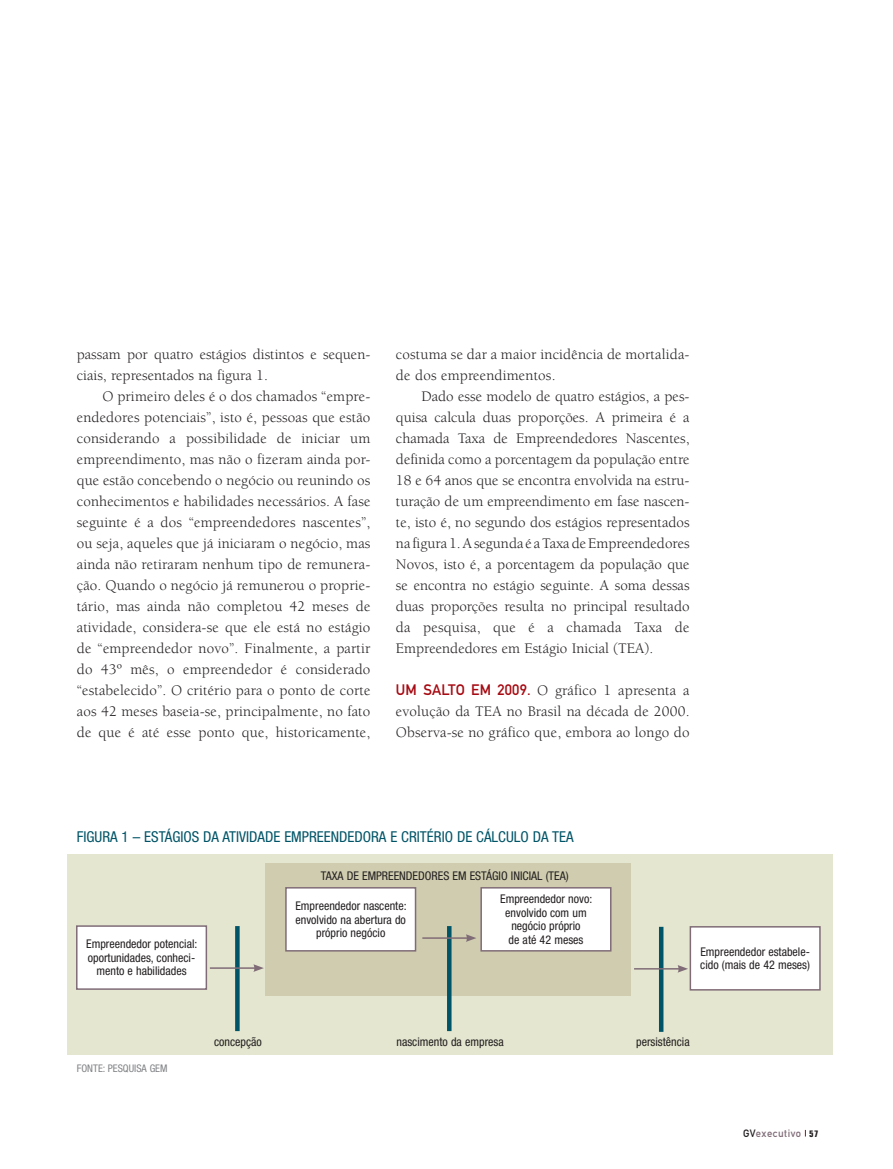
<style>
.page{position:relative;width:893px;height:1169px;background:#fff}
.page>*{position:absolute;margin:0;border:0;box-sizing:border-box;transform-origin:0 0}
.t1{font:15px/21px "Berkeley Std";letter-spacing:.01em;color:#231f20;text-align:justify}
.t2{font:condensed 15px "Helvetica Neue LT Std";color:#005467}
.t3{font:condensed 12px/13.5px "Helvetica Neue LT Std";color:#231f20;text-align:center}
.t4{font:condensed 10.5px "Helvetica Neue LT Std";color:#808285}
.t5{font:10.5px "DIN Mittelschrift";color:#806c77}
.s1{font-family:"DIN Mittelschrift";color:#a70a12}
.s2{color:#231f20}
.s3{font-family:"Eurostile LT Std";font-weight:700;font-stretch:condensed;font-size:9px;color:#231f20}
</style>
<div class="page">
<div style="left:68px;top:854px;width:764px;height:201px;background:#e4e6cf"></div>
<div style="left:658px;top:926px;width:5px;height:105px;background:#005467"></div>
<svg style="left:235px;top:926px;width:4px;height:105px"></svg>
<div style="left:76px;top:925px;width:131px;height:64px;background:#fff;border:2px solid #806c77"></div>
<div style="left:689px;top:926px;width:131px;height:64px;background:#fff;border:2px solid #806c77"></div>
<div style="left:266px;top:863px;width:364px;height:132px;background:#cfccaf"></div>
<div style="left:285px;top:887px;width:131px;height:64px;background:#fff;border:2px solid #806c77"></div>
<div style="left:480px;top:887px;width:131px;height:64px;background:#fff;border:2px solid #806c77"></div>
<hr style="left:210px;top:967px;width:45px;height:1px;background:#806c77">
<svg style="left:253px;top:964px;width:11px;height:8px"></svg>
<hr style="left:633px;top:968px;width:46px;height:1px;background:#806c77">
<svg style="left:677px;top:965px;width:10px;height:7px"></svg>
<hr style="left:447px;top:926px;width:4px;height:105px;background:#005467">
<hr style="left:422px;top:937px;width:46px;height:1px;background:#806c77">
<svg style="left:465px;top:934px;width:11px;height:8px"></svg>
<p class="t1" style="left:77px;top:344px;width:295px">passam por quatro estágios distintos e sequen&shy;ciais, representados na figura 1.</p>
<p class="t1" style="left:77px;top:386px;width:295px;text-indent:26px">O primeiro deles é o dos chamados “empre&shy;endedores potenciais”, isto é, pessoas que estão considerando a possibilidade de iniciar um empreendimento, mas não o fizeram ainda por&shy;que estão concebendo o negócio ou reunindo os conhecimentos e habilidades necessários. A fase seguinte é a dos “empreendedores nascentes”, ou seja, aqueles que já iniciaram o negócio, mas ainda não retiraram nenhum tipo de remunera&shy;ção. Quando o negócio já remunerou o proprie&shy;tário, mas ainda não completou 42 meses de atividade, considera-se que ele está no estágio de “empreendedor novo”. Finalmente, a partir do 43º mês, o empreendedor é considerado “estabelecido”. O critério para o ponto de corte aos 42 meses baseia-se, principalmente, no fato de que é até esse ponto que, historicamente,</p>
<p class="t1" style="left:396px;top:344px;width:295px">costuma se dar a maior incidência de mortalida&shy;de dos empreendimentos.</p>
<p class="t1" style="left:396px;top:386px;width:295px;text-indent:26px">Dado esse modelo de quatro estágios, a pes&shy;quisa calcula duas proporções. A primeira é a chamada Taxa de Empreendedores Nascentes, definida como a porcentagem da população entre 18 e 64 anos que se encontra envolvida na estru&shy;turação de um empreendimento em fase nascen&shy;te, isto é, no segundo dos estágios representados na figura 1. A segunda é a Taxa de Empreendedores Novos, isto é, a porcentagem da população que se encontra no estágio seguinte. A soma dessas duas proporções resulta no principal resultado da pesquisa, que é a chamada Taxa de Empreendedores em Estágio Inicial (TEA).</p>
<p class="t1" style="left:396px;top:680px;width:295px"><span class="s1">UM SALTO EM 2009.</span> O gráfico 1 apresenta a evolução da TEA no Brasil na década de 2000.<br>Observa-se no gráfico que, embora ao longo do</p>
<p class="t2" style="left:77px;top:828px;width:498px">Figura 1 – Estágios da atividade empreendedora e critério de cálculo da TEA</p>
<p class="t3" style="left:321px;top:868px;width:161px">TAXA DE EMPREENDEDORES EM ESTÁGIO</p>
<p class="t3" style="left:510px;top:868px;width:6px">INICIAL</p>
<p class="t3" style="left:545px;top:868px;width:24px">(TEA)</p>
<p class="t3" style="left:295px;top:899px;width:113px">Empreendedor nascente: envolvido na abertura do próprio negócio</p>
<p class="t3" style="left:500px;top:892px;width:93px">Empreendedor novo: envolvido com um negócio próprio<br>de até 42 meses</p>
<p class="t3" style="left:86px;top:937px;width:113px">Empreendedor potencial: oportunidades, conheci&shy;mento e habilidades</p>
<p class="t3" style="left:700px;top:944px;width:111px;text-align:left">Empreendedor estabele&shy;cido (mais de 42 meses)</p>
<p class="t4" style="left:77px;top:1062px;width:91px">Fonte: Pesquisa GEM</p>
<p class="t3" style="left:214px;top:1034px;width:49px">concepção</p>
<p class="t3" style="left:396px;top:1034px;width:109px">nascimento da empresa</p>
<p class="t3" style="left:636px;top:1035px;width:55px">persistência</p>
<p class="t5" style="left:742px;top:1126px;width:77px"><span class="s2">gv</span>executivo <span class="s3">57</span></p>
</div>
